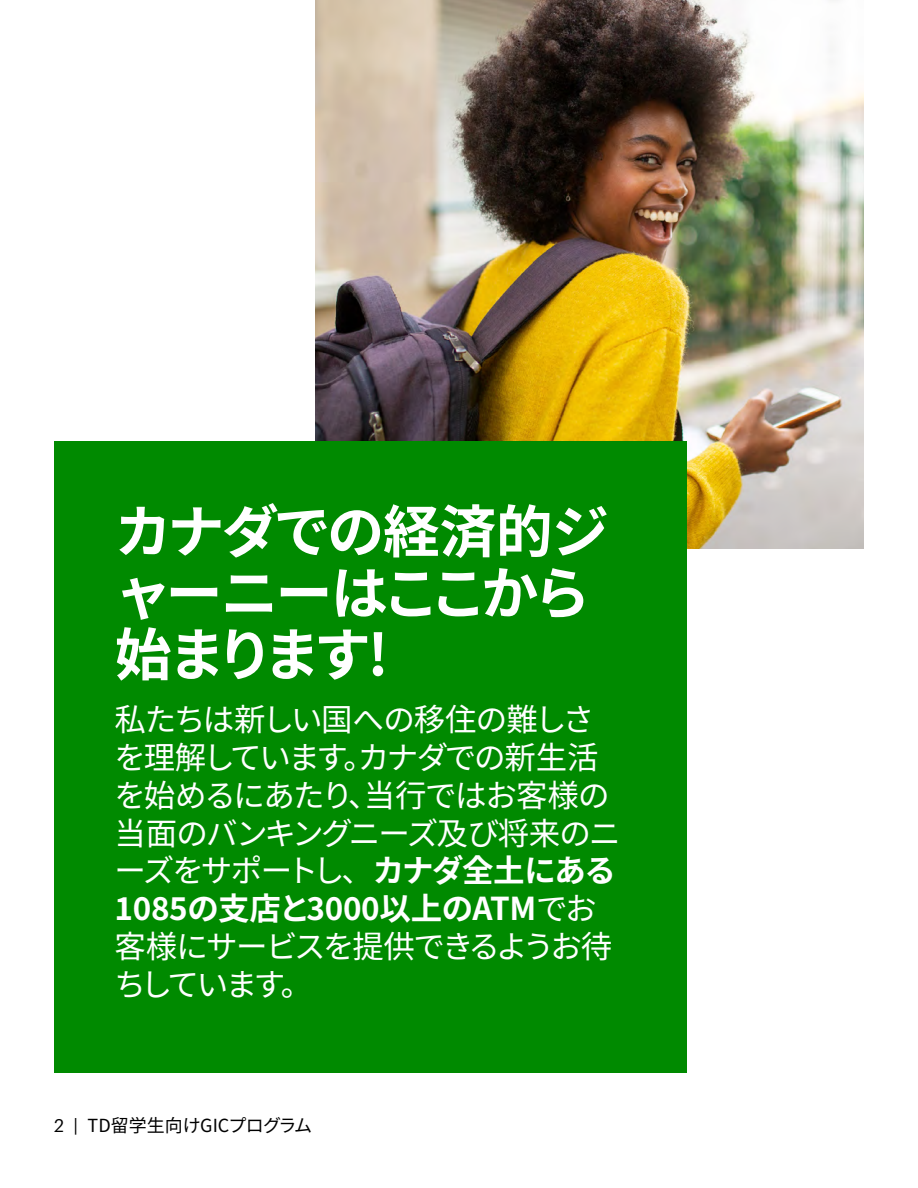
<style>
.page{position:relative;width:918px;height:1188px;background:#fff}
.page>*{position:absolute;margin:0;border:0;box-sizing:border-box;transform-origin:0 0}
.t1{font:700 57px/61.5px "Source Han Sans JP";letter-spacing:-.065em;color:#fff}
.t2{font:31.5px/37.8px "Source Han Sans JP";letter-spacing:-.06em;color:#fff}
.t3{font:18px "Source Han Sans JP";color:#000}
.s1{font-weight:700}
.s2{font-family:"TD Graphik"}
</style>
<div class="page">
<img style="left:315px;top:0;width:549px;height:549px">
<div style="left:54px;top:441px;width:633px;height:632px;background:#008a00"></div>
<p class="t1" style="left:115px;top:502px;width:496px">カナダでの経済的ジャーニーはここから始まります!</p>
<p class="t2" style="left:115px;top:702px;width:508px">私たちは新しい国への移住の難しさを理解しています。カナダでの新生活を始めるにあたり、当行ではお客様の当面のバンキングニーズ及び将来のニーズをサポートし、<span class="s1">カナダ全土にある<br>1085の支店と3000以上のATM</span>でお客様にサービスを提供できるようお待ちしています。</p>
<p class="t3" style="left:54px;top:1115px;width:260px"><span class="s2">2 |</span> TD留学生向けGICプログラム</p>
</div>
